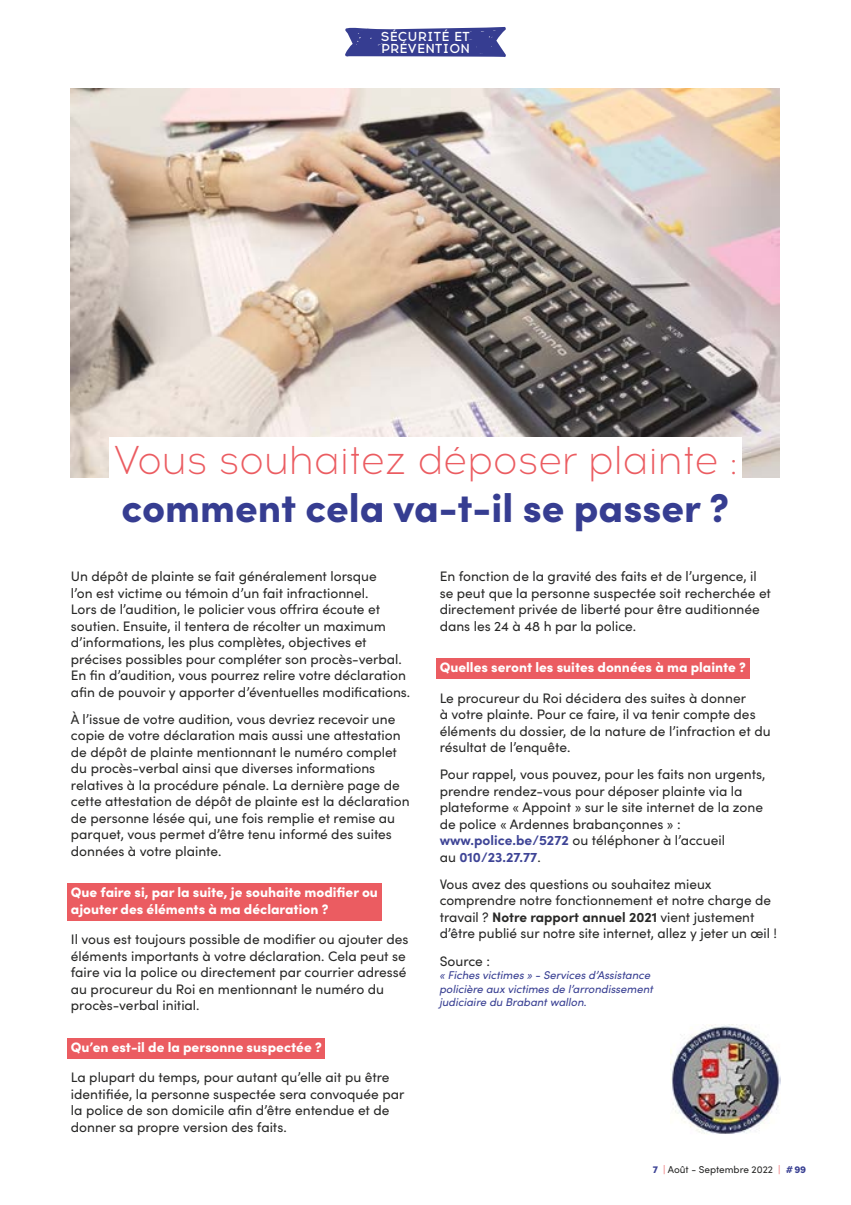
<style>
.page{position:relative;width:851px;height:1205px;background:#fff}
.page>*{position:absolute;margin:0;border:0;box-sizing:border-box;transform-origin:0 0}
.t1{font:300 40.12px "Acrom";letter-spacing:-.015em;color:#eb5c61}
.t2{font:900 40.12px "Sofia Pro";color:#363d91}
.t3{font:13.75px/16.5px "Sofia Pro";color:#282827}
.t4{font:900 13.75px/16.5px "Sofia Pro";color:#fff}
.t5{font:500 13px/11.8px "Acrom";letter-spacing:.01em;color:#fff}
.t6{font:italic 11.25px/13.5px "Sofia Pro";color:#363d91}
.t7{font:10px "Sofia Pro";color:#282827}
.s1{font-weight:700;color:#3e4496}
.s2{font-weight:700}
.s3{font-weight:900;color:#3e4496}
.s4{color:#ec6669}
.s5{font-weight:900;color:#363d91}
</style>
<div class="page">
<svg style="left:345px;top:27px;width:161px;height:30px;background:#4c529d"></svg>
<div style="left:67px;top:883px;width:314px;height:38px;background:#eb5c61"></div>
<div style="left:67px;top:1038px;width:258px;height:21px;background:#eb5c61"></div>
<div style="left:436px;top:658px;width:313px;height:21px;background:#eb5c61"></div>
<img style="left:71px;top:89px;width:708px;height:388px">
<div style="left:109px;top:437px;width:632px;height:105px;background:#fff"></div>
<img style="left:670px;top:1024px;width:110px;height:110px">
<p class="t5" style="left:381px;top:31px;width:91px">SÉCURITÉ ET<br>PRÉVENTION</p>
<h1 class="t1" style="left:113px;top:436px;width:625px">Vous souhaitez déposer plainte :</h1>
<h1 class="t2" style="left:121px;top:477px;width:609px">comment cela va-t-il se passer ?</h1>
<p class="t3" style="left:71px;top:567px;width:341px">Un dépôt de plainte se fait généralement lorsque<br>l’on est victime ou témoin d’un fait infractionnel.<br>Lors de l’audition, le policier vous offrira écoute et soutien. Ensuite, il tentera de récolter un maximum d’informations, les plus complètes, objectives et précises possibles pour compléter son procès-verbal.<br>En fin d’audition, vous pourrez relire votre déclaration afin de pouvoir y apporter d’éventuelles modifications.</p>
<p class="t3" style="left:71px;top:710px;width:340px">À l’issue de votre audition, vous devriez recevoir une copie de votre déclaration mais aussi une attestation de dépôt de plainte mentionnant le numéro complet du procès-verbal ainsi que diverses informations relatives à la procédure pénale. La dernière page de cette attestation de dépôt de plainte est la déclaration de personne lésée qui, une fois remplie et remise au parquet, vous permet d’être tenu informé des suites données à votre plainte.</p>
<p class="t4" style="left:71px;top:883px;width:308px">Que faire si, par la suite, je souhaite modifier ou ajouter des éléments à ma déclaration ?</p>
<p class="t3" style="left:71px;top:930px;width:339px">Il vous est toujours possible de modifier ou ajouter des éléments importants à votre déclaration. Cela peut se faire via la police ou directement par courrier adressé au procureur du Roi en mentionnant le numéro du procès-verbal initial.</p>
<p class="t4" style="left:71px;top:1037px;width:252px">Qu’en est-il de la personne suspectée ?</p>
<p class="t3" style="left:71px;top:1068px;width:335px">La plupart du temps, pour autant qu’elle ait pu être identifiée, la personne suspectée sera convoquée par la police de son domicile afin d’être entendue et de donner sa propre version des faits.</p>
<p class="t3" style="left:439px;top:567px;width:333px">En fonction de la gravité des faits et de l’urgence, il se peut que la personne suspectée soit recherchée et directement privée de liberté pour être auditionnée dans les 24 à 48 h par la police.</p>
<p class="t4" style="left:439px;top:657px;width:308px">Quelles seront les suites données à ma plainte ?</p>
<p class="t3" style="left:439px;top:689px;width:332px">Le procureur du Roi décidera des suites à donner<br>à votre plainte. Pour ce faire, il va tenir compte des éléments du dossier, de la nature de l’infraction et du résultat de l’enquête.</p>
<p class="t3" style="left:439px;top:765px;width:327px">Pour rappel, vous pouvez, pour les faits non urgents, prendre rendez-vous pour déposer plainte via la plateforme « Appoint » sur le site internet de la zone de police « Ardennes brabançonnes » : <span class="s1">www.police.be/5272</span> ou téléphoner à l’accueil<br>au <span class="s1">010/23.27.77</span>.</p>
<p class="t3" style="left:439px;top:875px;width:339px">Vous avez des questions ou souhaitez mieux comprendre notre fonctionnement et notre charge de travail ? <span class="s2">Notre rapport annuel 2021</span> vient justement d’être publié sur notre site internet, allez y jeter un œil !</p>
<p class="t3" style="left:439px;top:952px;width:52px">Source :</p>
<p class="t6" style="left:439px;top:968px;width:215px">« Fiches victimes » - Services d’Assistance policière aux victimes de l’arrondissement judiciaire du Brabant wallon.</p>
<p class="t7" style="left:652px;top:1162px;width:155px"><span class="s3">7</span> <span class="s4">|</span> Août - Septembre 2022 <span class="s4">|</span> <span class="s5">#99</span></p>
</div>
